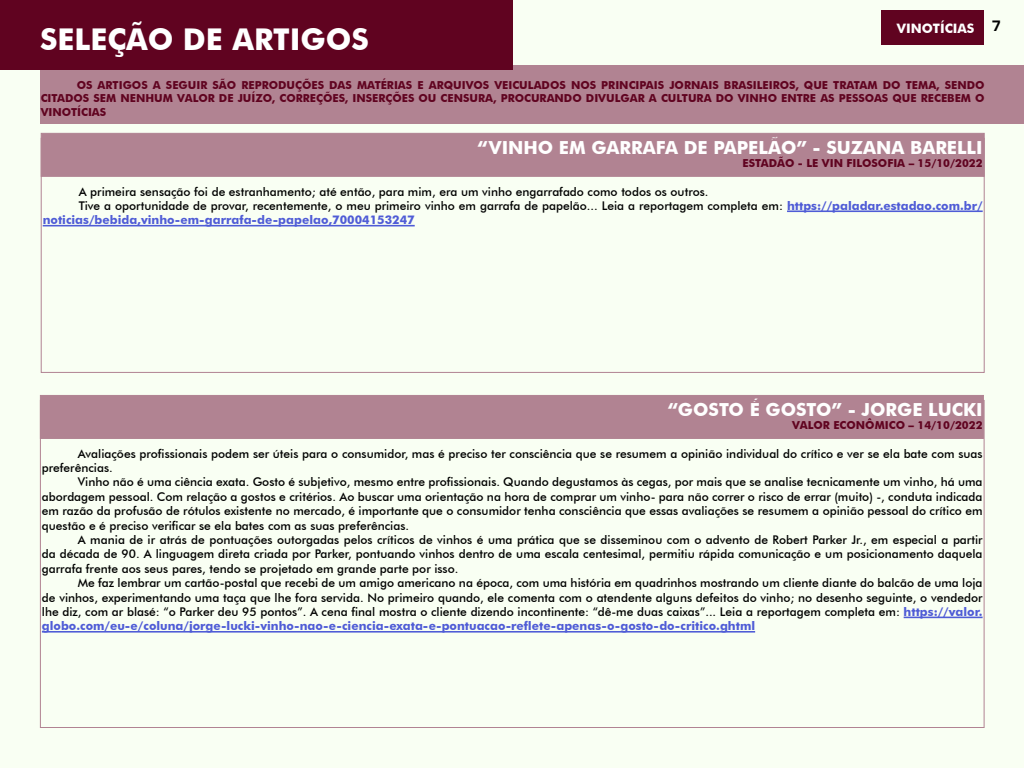
<style>
.page{position:relative;width:1024px;height:768px;background:#f9fff3}
.page>*{position:absolute;margin:0;border:0;box-sizing:border-box;transform-origin:0 0}
.t1{font:700 30px "Futura BT";color:#fff}
.t2{font:700 18px "Futura BT";color:#fff}
.t3{font:700 13px "Futura BT";color:#fff}
.t4{font:500 12px/14.4px "Futura BT";color:#000;text-align:justify}
.t5{font:700 12px "Futura BT";color:#4f5cd6}
.t6{font:700 11px/13.2px "Futura BT";color:#600320;text-align:justify}
.s1{font-weight:700;color:#4f5cd6}
</style>
<div class="page">
<div style="left:882px;top:10px;width:102px;height:34px;background:#600320"></div>
<div style="left:40px;top:65px;width:984px;height:58px;background:#b18392"></div>
<div style="left:0;top:0;width:513px;height:70px;background:#600320"></div>
<div style="left:41px;top:133px;width:944px;height:44px;background:#b18392;border:1px solid #b18392"></div>
<hr style="left:787px;top:210px;width:196px;height:2px;background:#4f5cd6">
<hr style="left:43px;top:225px;width:372px;height:1px;background:#4f5cd6">
<div style="left:41px;top:138px;width:944px;height:235px;border:1px solid #b18392"></div>
<div style="left:40px;top:395px;width:944px;height:44px;background:#b18392"></div>
<hr style="left:904px;top:617px;width:79px;height:1px;background:#4f5cd6">
<hr style="left:42px;top:631px;width:713px;height:2px;background:#4f5cd6">
<h1 class="t1" style="left:40px;top:21px;width:331px">SELEÇÃO DE ARTIGOS</h1>
<p class="t3" style="left:897px;top:21px;width:105px">VINOTÍCIAS <sup>7</sup></p>
<p class="t6" style="left:41px;top:79px;width:945px;text-indent:36px">OS ARTIGOS A SEGUIR SÃO REPRODUÇÕES DAS MATÉRIAS E ARQUIVOS VEICULADOS NOS PRINCIPAIS JORNAIS BRASILEIROS, QUE TRATAM DO TEMA, SENDO CITADOS SEM NENHUM VALOR DE JUÍZO, CORREÇÕES, INSERÇÕES OU CENSURA, PROCURANDO DIVULGAR A CULTURA DO VINHO ENTRE AS PESSOAS QUE RECEBEM O VINOTÍCIAS</p>
<h2 class="t2" style="left:478px;top:136px;width:507px">“VINHO EM GARRAFA DE PAPELÃO” - SUZANA BARELLI</h2>
<p class="t6" style="left:743px;top:156px;width:242px">ESTADÃO - LE VIN FILOSOFIA – 15/10/2022</p>
<p class="t4" style="left:79px;top:184px;width:631px">A primeira sensação foi de estranhamento; até então, para mim, era um vinho engarrafado como todos os outros.</p>
<p class="t4" style="left:79px;top:198px;width:905px">Tive a oportunidade de provar, recentemente, o meu primeiro vinho em garrafa de papelão... Leia a reportagem completa em: <span class="s1">https://paladar.estadao.com.br/</span></p>
<p class="t5" style="left:43px;top:213px;width:374px">noticias/bebida,vinho-em-garrafa-de-papelao,70004153247</p>
<h2 class="t2" style="left:668px;top:398px;width:316px">“GOSTO É GOSTO” - JORGE LUCKI</h2>
<p class="t6" style="left:792px;top:418px;width:192px">VALOR ECONÔMICO – 14/10/2022</p>
<p class="t4" style="left:42px;top:446px;width:942px;text-indent:36px">Avaliações profissionais podem ser úteis para o consumidor, mas é preciso ter consciência que se resumem a opinião individual do crítico e ver se ela bate com suas preferências.</p>
<p class="t4" style="left:42px;top:475px;width:942px;text-indent:36px">Vinho não é uma ciência exata. Gosto é subjetivo, mesmo entre profissionais. Quando degustamos às cegas, por mais que se analise tecnicamente um vinho, há uma abordagem pessoal. Com relação a gostos e critérios. Ao buscar uma orientação na hora de comprar um vinho- para não correr o risco de errar (muito) -, conduta indicada em razão da profusão de rótulos existente no mercado, é importante que o consumidor tenha consciência que essas avaliações se resumem a opinião pessoal do crítico em questão e é preciso verificar se ela bates com as suas preferências.</p>
<p class="t4" style="left:42px;top:532px;width:942px;text-indent:36px">A mania de ir atrás de pontuações outorgadas pelos críticos de vinhos é uma prática que se disseminou com o advento de Robert Parker Jr., em especial a partir da década de 90. A linguagem direta criada por Parker, pontuando vinhos dentro de uma escala centesimal, permitiu rápida comunicação e um posicionamento daquela garrafa frente aos seus pares, tendo se projetado em grande parte por isso.</p>
<p class="t4" style="left:42px;top:576px;width:942px;text-indent:36px">Me faz lembrar um cartão-postal que recebi de um amigo americano na época, com uma história em quadrinhos mostrando um cliente diante do balcão de uma loja de vinhos, experimentando uma taça que lhe fora servida. No primeiro quando, ele comenta com o atendente alguns defeitos do vinho; no desenho seguinte, o vendedor lhe diz, com ar blasé: “o Parker deu 95 pontos”. A cena final mostra o cliente dizendo incontinente: “dê-me duas caixas”... Leia a reportagem completa em: <span class="s1">https://valor. globo.com/eu-e/coluna/jorge-lucki-vinho-nao-e-ciencia-exata-e-pontuacao-reflete-apenas-o-gosto-do-critico.ghtml</span></p>
</div>
